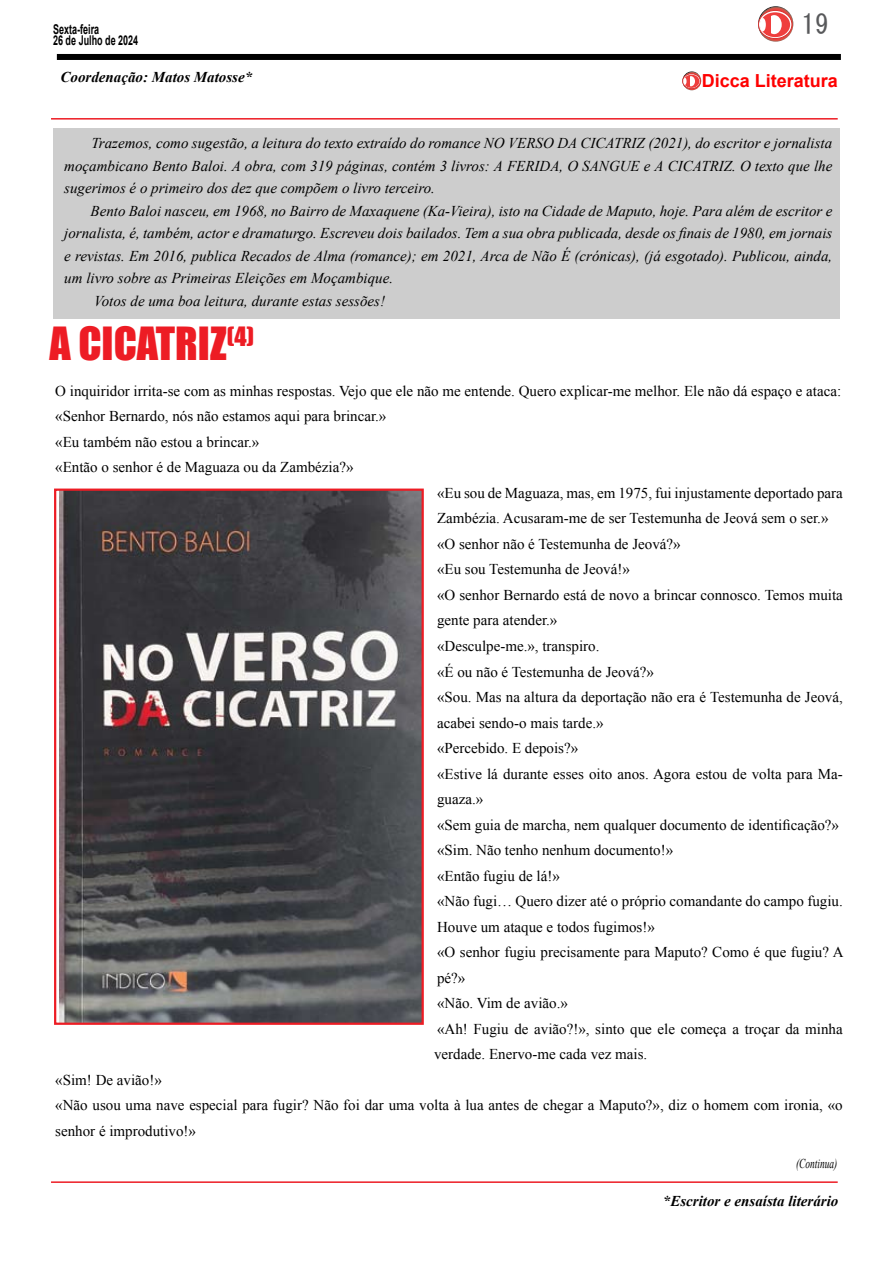
<style>
.page{position:relative;width:893px;height:1263px;background:#fff}
.page>*{position:absolute;margin:0;border:0;box-sizing:border-box;transform-origin:0 0}
.t1{font:42px "Impact";color:#ed1c24}
.t2{font:27px "MS Gothic";color:#58595b}
.t3{font:700 18px "Arial";color:#fe0000}
.t4{font:15px "Times New Roman";color:#000}
.t5{font:italic 15px/22.5px "Times New Roman";color:#000;text-align:justify}
.t6{font:italic 700 15px "Times New Roman";color:#000}
.t7{font:700 13.5px/10.8px "Arial";color:#000;scale:.67 1}
.t8{font:italic 13.5px "Times New Roman";color:#000;scale:.7 1}
</style>
<div class="page">
<div style="left:57px;top:54px;width:784px;height:6px;background:#000"></div>
<svg style="left:758px;top:6px;width:35px;height:36px"></svg>
<svg style="left:758px;top:10px;width:34px;height:29px"></svg>
<div style="left:758px;top:10px;width:34px;height:29px;border:1px solid #d9322f;border-radius:50%"></div>
<div style="left:760px;top:12px;width:30px;height:25px;background:#ef3e3d;border-radius:50%"></div>
<div style="left:760px;top:18px;width:6px;height:13px;background:#fff;border-radius:50%"></div>
<div style="left:767px;top:15px;width:15px;height:19px;background:#fff;border-radius:50%"></div>
<div style="left:766px;top:15px;width:5px;height:19px;background:#ef3e3d"></div>
<svg style="left:682px;top:71px;width:19px;height:19px"></svg>
<svg style="left:683px;top:74px;width:17px;height:15px"></svg>
<div style="left:683px;top:74px;width:18px;height:15px;border:1px solid #d9322f;border-radius:50%"></div>
<svg style="left:683px;top:75px;width:16px;height:13px"></svg>
<svg style="left:687px;top:76px;width:8px;height:10px"></svg>
<svg style="left:683px;top:76px;width:6px;height:10px"></svg>
<div style="left:53px;top:128px;width:787px;height:191px;background:#cdcdcd"></div>
<hr style="left:51px;top:118px;width:787px;height:2px;background:#ed1c24">
<img style="left:60px;top:491px;width:361px;height:531px">
<div style="left:54px;top:488px;width:370px;height:537px;border:2px solid #ed1c24"></div>
<hr style="left:51px;top:1181px;width:787px;height:2px;background:#ed1c24">
<p class="t7" style="left:53px;top:24px;width:128px">Sexta-feira<br>26 de Julho de 2024</p>
<h2 class="t2" style="left:802px;top:10px;width:28px">19</h2>
<p class="t6" style="left:61px;top:67px;width:193px">Coordenação: Matos Matosse*</p>
<p class="t3" style="left:702px;top:68px;width:138px">Dicca Literatura</p>
<p class="t5" style="left:64px;top:132px;width:770px;text-indent:27px">Trazemos, como sugestão, a leitura do texto extraído do romance NO VERSO DA CICATRIZ (2021), do escritor e jornalista moçambicano Bento Baloi. A obra, com 319 páginas, contém 3 livros: A FERIDA, O SANGUE e A CICATRIZ. O texto que lhe sugerimos é o primeiro dos dez que compõem o livro terceiro.</p>
<p class="t5" style="left:91px;top:199px;width:743px">Bento Baloi nasceu, em 1968, no Bairro de Maxaquene (Ka-Vieira), isto na Cidade de Maputo, hoje. Para além de escritor e</p>
<p class="t5" style="left:64px;top:222px;width:770px">jornalista, é, também, actor e dramaturgo. Escreveu dois bailados. Tem a sua obra publicada, desde os finais de 1980, em jornais</p>
<p class="t5" style="left:64px;top:244px;width:770px">e revistas. Em 2016, publica Recados de Alma (romance); em 2021, Arca de Não É (crónicas), (já esgotado). Publicou, ainda,</p>
<p class="t5" style="left:64px;top:267px;width:330px">um livro sobre as Primeiras Eleições em Moçambique.</p>
<p class="t5" style="left:94px;top:289px;width:292px">Votos de uma boa leitura, durante estas sessões!</p>
<h1 class="t1" style="left:50px;top:311px;width:206px">A CICATRIZ<sup>(4)</sup></h1>
<p class="t4" style="left:55px;top:381px;width:787px">O inquiridor irrita-se com as minhas respostas. Vejo que ele não me entende. Quero explicar-me melhor. Ele não dá espaço e ataca:</p>
<p class="t4" style="left:55px;top:406px;width:333px">«Senhor Bernardo, nós não estamos aqui para brincar.»</p>
<p class="t4" style="left:55px;top:432px;width:206px">«Eu também não estou a brincar.»</p>
<p class="t4" style="left:55px;top:457px;width:300px">«Então o senhor é de Maguaza ou da Zambézia?»</p>
<p class="t4" style="left:437px;top:483px;width:407px">«Eu sou de Maguaza, mas, em 1975, fui injustamente deportado para</p>
<p class="t4" style="left:437px;top:508px;width:393px">Zambézia. Acusaram-me de ser Testemunha de Jeová sem o ser.»</p>
<p class="t4" style="left:437px;top:534px;width:245px">«O senhor não é Testemunha de Jeová?»</p>
<p class="t4" style="left:437px;top:559px;width:194px">«Eu sou Testemunha de Jeová!»</p>
<p class="t4" style="left:437px;top:585px;width:407px">«O senhor Bernardo está de novo a brincar connosco. Temos muita</p>
<p class="t4" style="left:437px;top:610px;width:122px">gente para atender.»</p>
<p class="t4" style="left:437px;top:636px;width:164px">«Desculpe-me.», transpiro.</p>
<p class="t4" style="left:437px;top:661px;width:218px">«É ou não é Testemunha de Jeová?»</p>
<p class="t4" style="left:437px;top:687px;width:407px">«Sou. Mas na altura da deportação não era é Testemunha de Jeová,</p>
<p class="t4" style="left:437px;top:712px;width:168px">acabei sendo-o mais tarde.»</p>
<p class="t4" style="left:437px;top:738px;width:143px">«Percebido. E depois?»</p>
<p class="t4" style="left:437px;top:763px;width:407px">«Estive lá durante esses oito anos. Agora estou de volta para Ma-</p>
<p class="t4" style="left:437px;top:789px;width:48px">guaza.»</p>
<p class="t4" style="left:437px;top:814px;width:404px">«Sem guia de marcha, nem qualquer documento de identificação?»</p>
<p class="t4" style="left:437px;top:840px;width:238px">«Sim. Não tenho nenhum documento!»</p>
<p class="t4" style="left:437px;top:865px;width:124px">«Então fugiu de lá!»</p>
<p class="t4" style="left:437px;top:891px;width:407px">«Não fugi… Quero dizer até o próprio comandante do campo fugiu.</p>
<p class="t4" style="left:437px;top:916px;width:219px">Houve um ataque e todos fugimos!»</p>
<p class="t4" style="left:437px;top:942px;width:408px">«O senhor fugiu precisamente para Maputo? Como é que fugiu? A</p>
<p class="t4" style="left:437px;top:967px;width:30px">pé?»</p>
<p class="t4" style="left:437px;top:993px;width:132px">«Não. Vim de avião.»</p>
<p class="t4" style="left:437px;top:1018px;width:407px">«Ah! Fugiu de avião?!», sinto que ele começa a troçar da minha</p>
<p class="t4" style="left:434px;top:1044px;width:215px">verdade. Enervo-me cada vez mais.</p>
<p class="t4" style="left:55px;top:1069px;width:108px">«Sim! De avião!»</p>
<p class="t4" style="left:55px;top:1095px;width:789px">«Não usou uma nave especial para fugir? Não foi dar uma volta à lua antes de chegar a Maputo?», diz o homem com ironia, «o</p>
<p class="t4" style="left:55px;top:1120px;width:142px">senhor é improdutivo!»</p>
<p class="t8" style="left:796px;top:1154px;width:60px">(Continua)</p>
<p class="t6" style="left:663px;top:1190px;width:177px">*Escritor e ensaísta literário</p>
</div>
